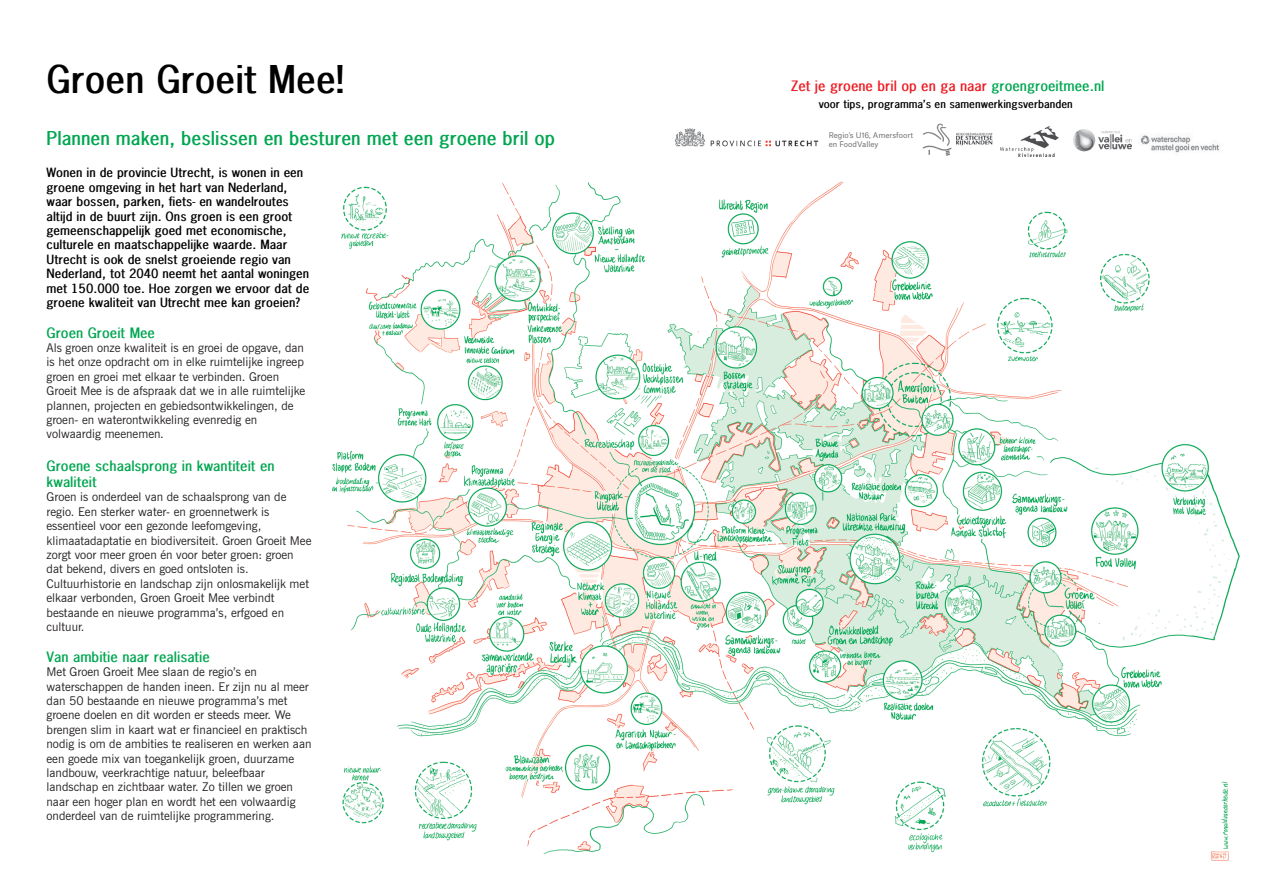
<style>
.page{position:relative;width:1263px;height:893px;background:#fff}
.page>*{position:absolute;margin:0;border:0;box-sizing:border-box;transform-origin:0 0}
.t1{font:700 36px "News Gothic";color:#010101}
.t2{font:700 18px "News Gothic";color:#00a651}
.t3{font:700 13.5px/16.2px "News Gothic";color:#00a651}
.t4{font:700 13.5px "News Gothic";color:#ed1c24}
.t5{font:12px/14.4px "News Gothic BT";color:#231f20}
.t6{font:700 12px/14.4px "News Gothic";color:#010101}
.t7{font:700 10.5px "News Gothic";color:#010101}
.t8{font:7.5px/9px "Atlas Grotesk";color:#6e6f71}
.s1{color:#00a651}
</style>
<div class="page">
<img style="left:332px;top:181px;width:908px;height:680px">
<img style="left:1000px;top:126px;width:59px;height:30px">
<img style="left:675px;top:128px;width:144px;height:19px">
<img style="left:1073px;top:129px;width:59px;height:23px">
<img style="left:1140px;top:135px;width:80px;height:18px">
<img style="left:922px;top:123px;width:71px;height:33px">
<h1 class="t1" style="left:47px;top:56px;width:299px">Groen Groeit Mee!</h1>
<h2 class="t2" style="left:47px;top:127px;width:510px">Plannen maken, beslissen en besturen met een groene bril op</h2>
<p class="t6" style="left:47px;top:165px;width:264px">Wonen in de provincie Utrecht, is wonen in een groene omgeving in het hart van Nederland, waar bossen, parken, fiets- en wandelroutes altijd in de buurt zijn. Ons groen is een groot gemeenschappelijk goed met economische, culturele en maatschappelijke waarde. Maar Utrecht is ook de snelst groeiende regio van Nederland, tot 2040 neemt het aantal woningen met 150.000 toe. Hoe zorgen we ervoor dat de groene kwaliteit van Utrecht mee kan groeien?</p>
<p class="t3" style="left:47px;top:324px;width:110px">Groen Groeit Mee</p>
<p class="t5" style="left:47px;top:340px;width:260px">Als groen onze kwaliteit is en groei de opgave, dan is het onze opdracht om in elke ruimtelijke ingreep groen en groei met elkaar te verbinden. Groen Groeit Mee is de afspraak dat we in alle ruimtelijke plannen, projecten en gebiedsontwikkelingen, de groen- en waterontwikkeling evenredig en volwaardig meenemen.</p>
<p class="t3" style="left:47px;top:457px;width:230px">Groene schaalsprong in kwantiteit en kwaliteit</p>
<p class="t5" style="left:47px;top:490px;width:266px">Groen is onderdeel van de schaalsprong van de regio. Een sterker water- en groennetwerk is essentieel voor een gezonde leefomgeving, klimaatadaptatie en biodiversiteit. Groen Groeit Mee zorgt voor meer groen én voor beter groen: groen dat bekend, divers en goed ontsloten is.<br>Cultuurhistorie en landschap zijn onlosmakelijk met elkaar verbonden, Groen Groeit Mee verbindt bestaande en nieuwe programma’s, erfgoed en cultuur.</p>
<p class="t3" style="left:47px;top:648px;width:165px">Van ambitie naar realisatie</p>
<p class="t5" style="left:47px;top:664px;width:266px">Met Groen Groeit Mee slaan de regio’s en waterschappen de handen ineen. Er zijn nu al meer dan 50 bestaande en nieuwe programma’s met groene doelen en dit worden er steeds meer. We brengen slim in kaart wat er financieel en praktisch nodig is om de ambities te realiseren en werken aan een goede mix van toegankelijk groen, duurzame landbouw, veerkrachtige natuur, beleefbaar landschap en zichtbaar water. Zo tillen we groen naar een hoger plan en wordt het een volwaardig onderdeel van de ruimtelijke programmering.</p>
<p class="t4" style="left:791px;top:78px;width:315px">Zet je groene bril op en ga naar <span class="s1">groengroeitmee.nl</span></p>
<p class="t7" style="left:819px;top:97px;width:255px">voor tips, programma’s en samenwerkingsverbanden</p>
<p class="t8" style="left:829px;top:130px;width:86px">Regio’s U16, Amersfoort en FoodValley</p>
</div>
